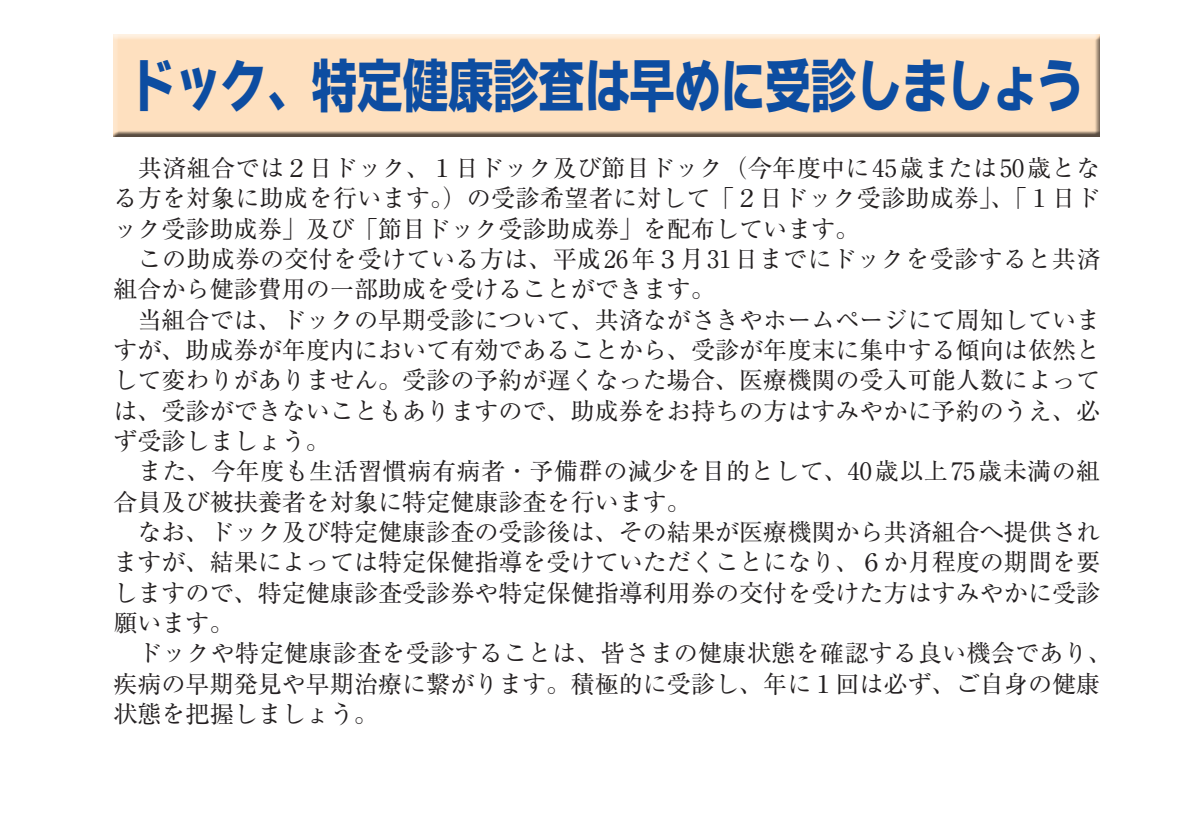
<style>
.page{position:relative;width:1191px;height:817px;background:#fff}
.page>*{position:absolute;margin:0;border:0;box-sizing:border-box;transform-origin:0 0}
.t1{font:700 56.6px "Wanpaku GN Std";color:#0d4da1;scale:.8 1}
.t2{font:24px/30.4px "Ryumin Pr 6";color:#231f20;text-align:justify}
.t3{font:24px/30.4px "Ryumin Pr 6";letter-spacing:.02em;color:#231f20}
.s1{font-family:"Shin Go Pr 6"}
</style>
<div class="page">
<div style="left:113px;top:33px;width:988px;height:106px;background:#231f20;opacity:.75"></div>
<p class="t1" style="left:130px;top:44px;width:1192px">ドック<span class="s1">、特定健康診査</span>は<span class="s1">早</span>めに<span class="s1">受診</span>しましょう</p>
<p class="t2" style="left:113px;top:151px;width:988px">　共済組合では２日ドック、１日ドック及び節目ドック（今年度中に45歳または50歳となる方を対象に助成を行います。）の受診希望者に対して「２日ドック受診助成券」、「１日ドック受診助成券」及び「節目ドック受診助成券」を配布しています。</p>
<p class="t2" style="left:113px;top:242px;width:988px">　この助成券の交付を受けている方は、平成26年３月31日までにドックを受診すると共済組合から健診費用の一部助成を受けることができます。</p>
<p class="t2" style="left:113px;top:303px;width:988px">　当組合では、ドックの早期受診について、共済ながさきやホームページにて周知していますが、助成券が年度内において有効であることから、受診が年度末に集中する傾向は依然として変わりがありません。受診の予約が遅くなった場合、医療機関の受入可能人数によっては、受診ができないこともありますので、助成券をお持ちの方はすみやかに予約のうえ、必ず受診しましょう。</p>
<p class="t3" style="left:113px;top:455px;width:988px">　また、今年度も生活習慣病有病者・予備群の減少を目的として、40歳以上75歳未満の組合員及び被扶養者を対象に特定健康診査を行います。</p>
<p class="t2" style="left:113px;top:515px;width:988px">　なお、ドック及び特定健康診査の受診後は、その結果が医療機関から共済組合へ提供されますが、結果によっては特定保健指導を受けていただくことになり、６か月程度の期間を要しますので、特定健康診査受診券や特定保健指導利用券の交付を受けた方はすみやかに受診願います。</p>
<p class="t2" style="left:113px;top:637px;width:1000px;text-align:left">　ドックや特定健康診査を受診することは、皆さまの健康状態を確認する良い機会であり、疾病の早期発見や早期治療に繋がります。積極的に受診し、年に１回は必ず、ご自身の健康状態を把握しましょう。</p>
</div>
